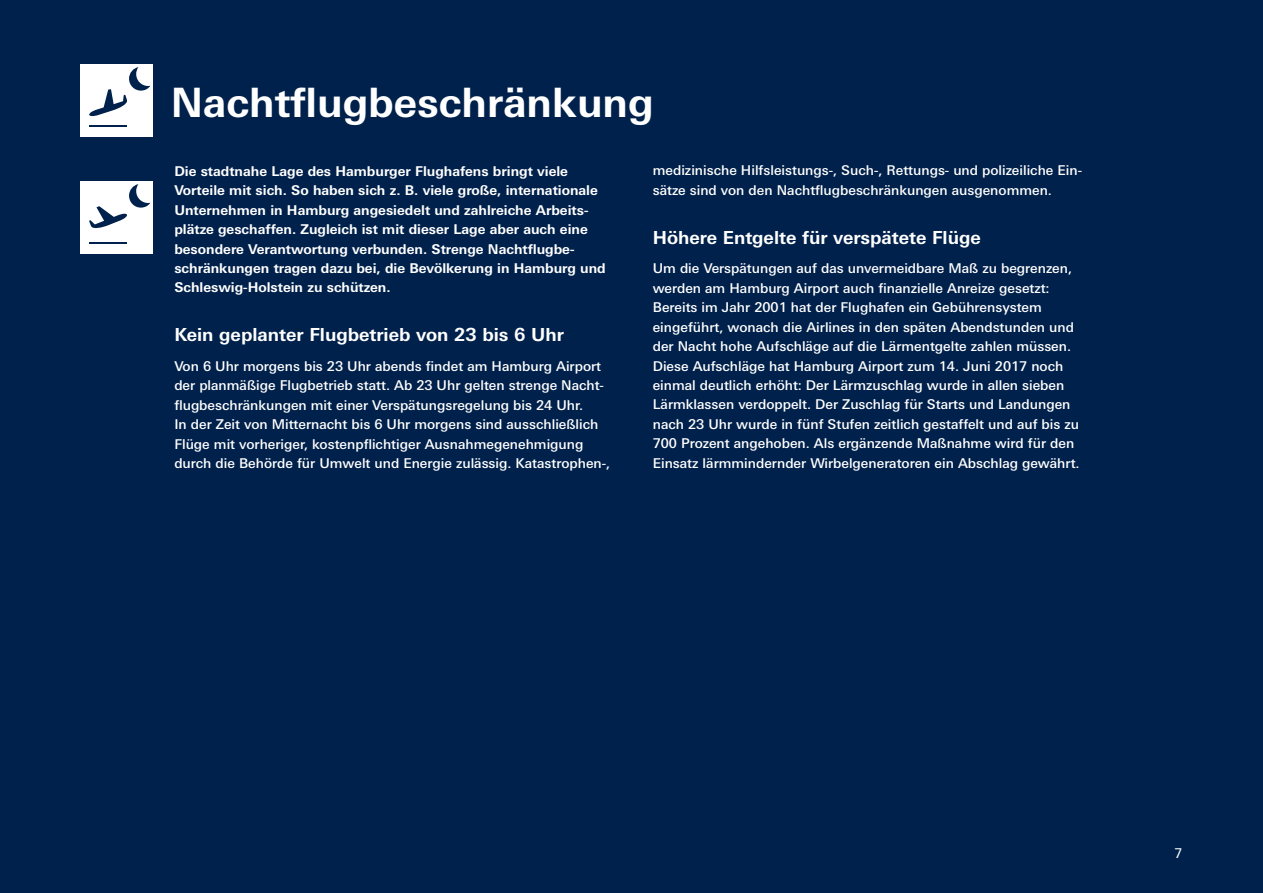
<style>
.page{position:relative;width:1263px;height:893px;background:#00214b}
.page>*{position:absolute;margin:0;border:0;box-sizing:border-box;transform-origin:0 0}
.t1{font:700 40.5px "LT Univers Basic";color:#fff}
.t2{font:700 18px "LT Univers Basic";color:#fff}
.t3{font:500 13.5px/19.5px "LT Univers Basic";color:#fff}
.t4{font:700 13.5px/19.5px "LT Univers Basic";color:#fff}
.t5{font:13.5px "LT Univers Basic";color:#fff}
</style>
<div class="page">
<div style="left:81px;top:64px;width:72px;height:72px;background:#fff"></div>
<hr style="left:89px;top:125px;width:38px;height:2px;background:#00214b">
<svg style="left:89px;top:67px;width:61px;height:50px"></svg>
<div style="left:81px;top:181px;width:72px;height:73px;background:#fff"></div>
<hr style="left:89px;top:242px;width:38px;height:2px;background:#00214b">
<svg style="left:89px;top:184px;width:61px;height:45px"></svg>
<h1 class="t1" style="left:171px;top:78px;width:484px">Nachtflugbeschränkung</h1>
<p class="t4" style="left:174px;top:161px;width:433px">Die stadtnahe Lage des Hamburger Flughafens bringt viele Vorteile mit sich. So haben sich z. B. viele große, internationale Unternehmen in Hamburg angesiedelt und zahlreiche Arbeits&shy;plätze geschaffen. Zugleich ist mit dieser Lage aber auch eine besondere Verantwortung verbunden. Strenge Nachtflugbe&shy;schränkungen tragen dazu bei, die Bevölkerung in Hamburg und Schleswig-Holstein zu schützen.</p>
<h2 class="t2" style="left:174px;top:324px;width:391px">Kein geplanter Flugbetrieb von 23 bis 6 Uhr</h2>
<p class="t3" style="left:174px;top:356px;width:437px">Von 6 Uhr morgens bis 23 Uhr abends findet am Hamburg Airport der planmäßige Flugbetrieb statt. Ab 23 Uhr gelten strenge Nacht&shy;flugbeschränkungen mit einer Verspätungsregelung bis 24 Uhr.<br>In der Zeit von Mitternacht bis 6 Uhr morgens sind ausschließlich Flüge mit vorheriger, kostenpflichtiger Ausnahmegenehmigung durch die Behörde für Umwelt und Energie zulässig. Katastrophen-,</p>
<p class="t3" style="left:653px;top:161px;width:431px">medizinische Hilfsleistungs-, Such-, Rettungs- und polizeiliche Ein&shy;sätze sind von den Nachtflugbeschränkungen ausgenommen.</p>
<h2 class="t2" style="left:653px;top:226px;width:330px">Höhere Entgelte für verspätete Flüge</h2>
<p class="t3" style="left:653px;top:258px;width:428px">Um die Verspätungen auf das unvermeidbare Maß zu begrenzen, werden am Hamburg Airport auch finanzielle Anreize gesetzt:<br>Bereits im Jahr 2001 hat der Flughafen ein Gebührensystem eingeführt, wonach die Airlines in den späten Abendstunden und der Nacht hohe Aufschläge auf die Lärmentgelte zahlen müssen.<br>Diese Aufschläge hat Hamburg Airport zum 14. Juni 2017 noch einmal deutlich erhöht: Der Lärmzuschlag wurde in allen sieben Lärmklassen verdoppelt. Der Zuschlag für Starts und Landungen nach 23 Uhr wurde in fünf Stufen zeitlich gestaffelt und auf bis zu 700 Prozent angehoben. Als ergänzende Maßnahme wird für den Einsatz lärmmindernder Wirbelgeneratoren ein Abschlag gewährt.</p>
<p class="t5" style="left:1174px;top:845px;width:9px">7</p>
</div>
